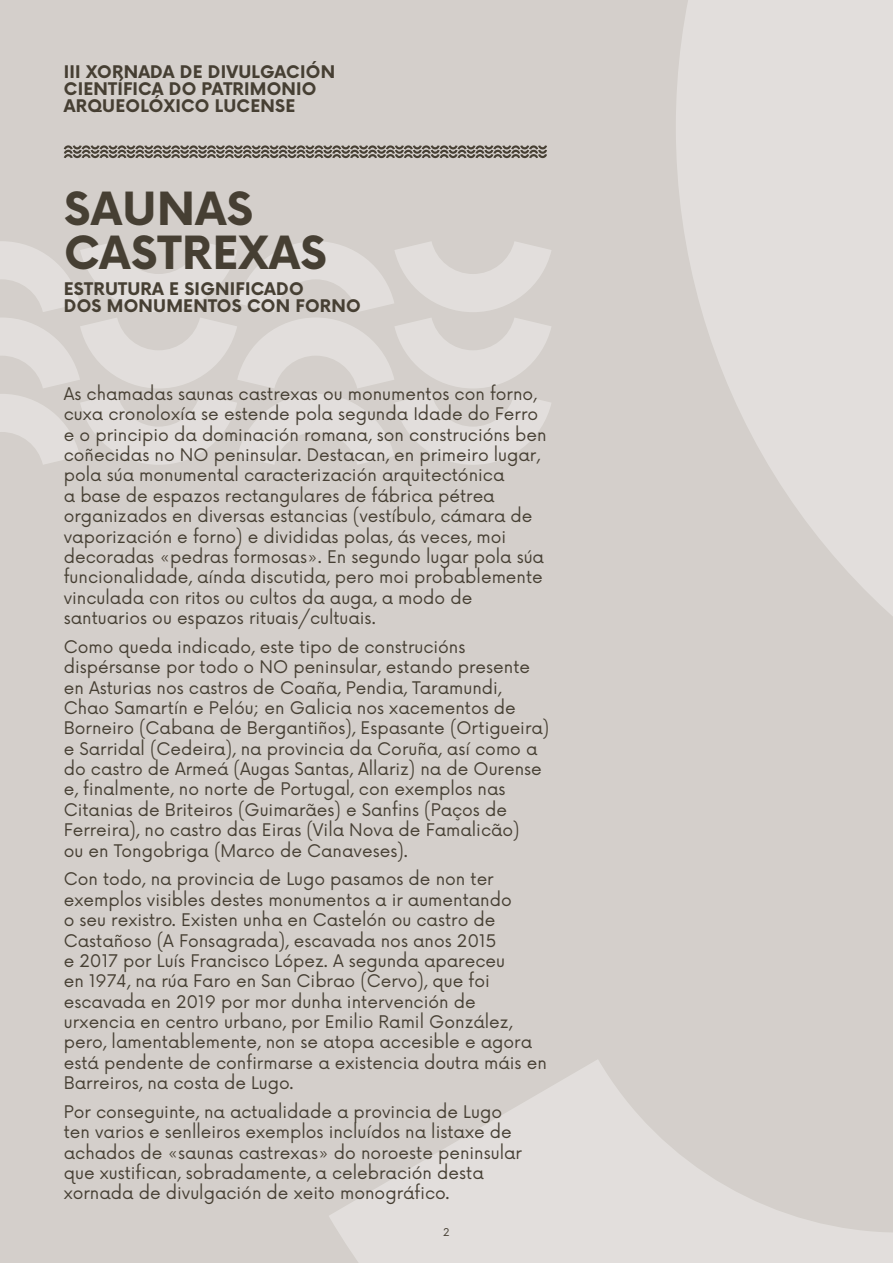
<style>
.page{position:relative;width:893px;height:1263px;background:#d4cfcb}
.page>*{position:absolute;margin:0;border:0;box-sizing:border-box;transform-origin:0 0}
.h2_h2-1{font:700 44.55px/44.5px "Now";letter-spacing:.015em;color:#463f33}
.p_p-1{font:16.95px/20.4px "Now";color:#463f33}
.h1_h1{font:700 16.95px/17px "Now";letter-spacing:.01em;color:#463f33}
.h2_h2-2{font:700 16.95px/17px "Now";letter-spacing:.01em;color:#463f33}
.p_p-1-2{font:10.5px "Now";color:#463f33}
</style>
<div class="page">
<svg style="left:0;top:241px;width:551px;height:147px"></svg>
<svg style="left:0;top:394px;width:551px;height:71px"></svg>
<svg style="left:676px;top:0;width:217px;height:616px;fill:#e2dedc"></svg>
<svg style="left:329px;top:1060px;width:564px;height:203px"></svg>
<svg style="left:64px;top:145px;width:483px;height:13px"></svg>
<p class="h1_h1" style="left:64px;top:63px;width:273px">III XORNADA DE DIVULGACIÓN<br>CIENTÍFICA DO PATRIMONIO<br>ARQUEOLÓXICO LUCENSE</p>
<p class="h2_h2-1" style="left:64px;top:185px;width:264px">SAUNAS<br>CASTREXAS</p>
<p class="h2_h2-2" style="left:64px;top:280px;width:298px">ESTRUTURA E SIGNIFICADO<br>DOS MONUMENTOS CON FORNO</p>
<p class="p_p-1" style="left:64px;top:382px;width:484px">As chamadas saunas castrexas ou monumentos con forno, cuxa cronoloxía se estende pola segunda Idade do Ferro e o principio da dominación romana, son construcións ben coñecidas no NO peninsular. Destacan, en primeiro lugar, pola súa monumental caracterización arquitectónica<br>a base de espazos rectangulares de fábrica pétrea organizados en diversas estancias (vestíbulo, cámara de vaporización e forno) e divididas polas, ás veces, moi decoradas «pedras formosas». En segundo lugar pola súa funcionalidade, aínda discutida, pero moi probablemente vinculada con ritos ou cultos da auga, a modo de santuarios ou espazos rituais/cultuais.</p>
<p class="p_p-1" style="left:64px;top:635px;width:487px">Como queda indicado, este tipo de construcións dispérsanse por todo o NO peninsular, estando presente en Asturias nos castros de Coaña, Pendia, Taramundi, Chao Samartín e Pelóu; en Galicia nos xacementos de Borneiro (Cabana de Bergantiños), Espasante (Ortigueira) e Sarridal (Cedeira), na provincia da Coruña, así como a do castro de Armeá (Augas Santas, Allariz) na de Ourense e, finalmente, no norte de Portugal, con exemplos nas Citanias de Briteiros (Guimarães) e Sanfins (Paços de Ferreira), no castro das Eiras (Vila Nova de Famalicão)<br>ou en Tongobriga (Marco de Canaveses).</p>
<p class="p_p-1" style="left:64px;top:868px;width:485px">Con todo, na provincia de Lugo pasamos de non ter exemplos visibles destes monumentos a ir aumentando<br>o seu rexistro. Existen unha en Castelón ou castro de Castañoso (A Fonsagrada), escavada nos anos 2015<br>e 2017 por Luís Francisco López. A segunda apareceu<br>en 1974, na rúa Faro en San Cibrao (Cervo), que foi escavada en 2019 por mor dunha intervención de urxencia en centro urbano, por Emilio Ramil González, pero, lamentablemente, non se atopa accesible e agora está pendente de confirmarse a existencia doutra máis en Barreiros, na costa de Lugo.</p>
<p class="p_p-1" style="left:64px;top:1100px;width:460px">Por conseguinte, na actualidade a provincia de Lugo ten varios e senlleiros exemplos incluídos na listaxe de achados de «saunas castrexas» do noroeste peninsular que xustifican, sobradamente, a celebración desta xornada de divulgación de xeito monográfico.</p>
<p class="p_p-1-2" style="left:443px;top:1223px;width:8px">2</p>
</div>
